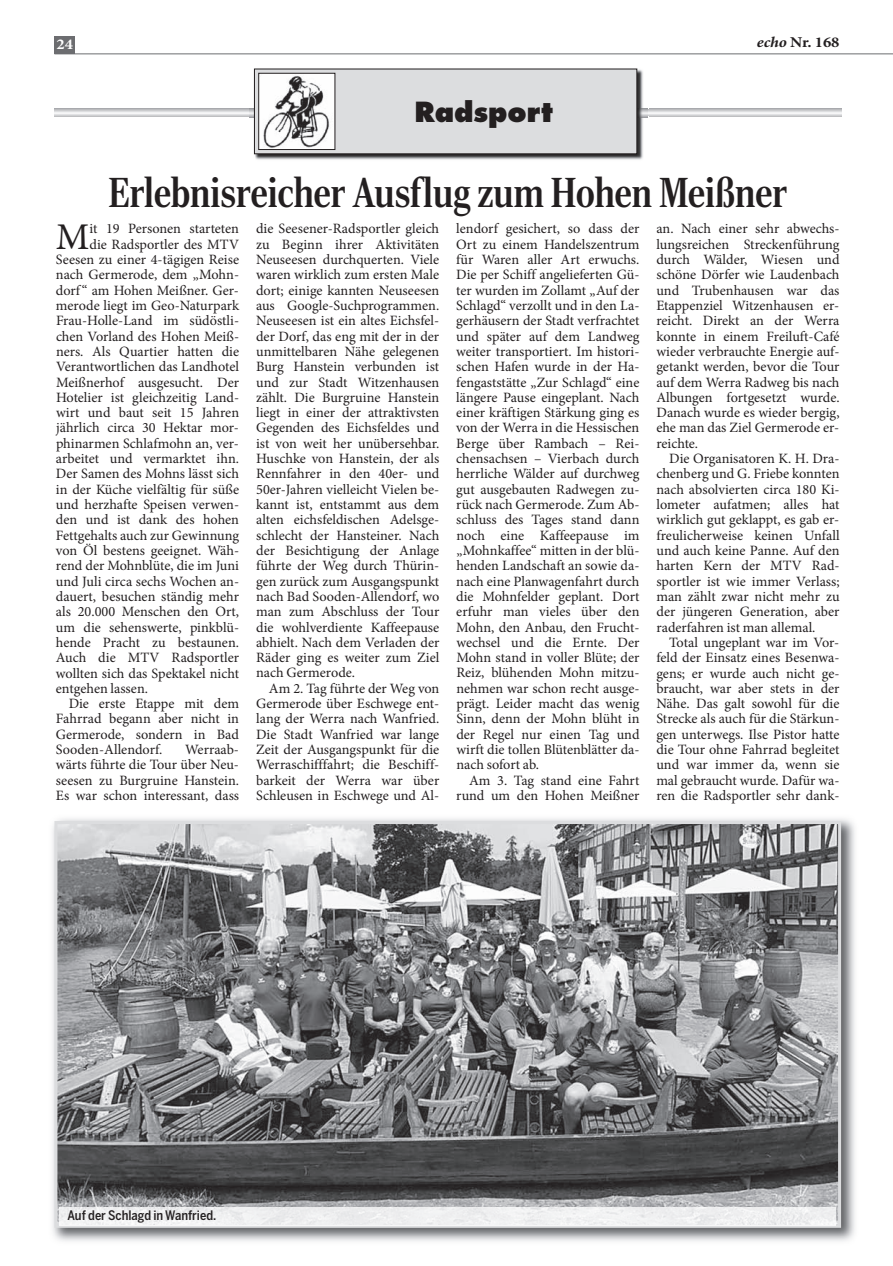
<style>
.page{position:relative;width:893px;height:1266px;background:#fff}
.page>*{position:absolute;margin:0;border:0;box-sizing:border-box;transform-origin:0 0}
.t1{font:500 42px "Rocky Cond";color:#231f20}
.t2{font:37.8px "Minion Pro";color:#231f20}
.t3{font:800 27px "Futura";color:#231f20}
.t4{font:700 15px "Minion Pro";color:#231f20;scale:1.1 1}
.t5{font:700 15px "Minion Pro";color:#fff;scale:1.1 1}
.t6{font:14.25px/15.3px "Minion Pro";color:#231f20;text-align:justify}
.t7{font:500 13.05px "Benton Sans Cond";color:#231f20}
.s1{font-style:italic}
</style>
<div class="page">
<hr style="left:54px;top:54px;width:839px;height:1px;background:#6c6d70">
<div style="left:54px;top:37px;width:21px;height:17px;background:#6c6d70"></div>
<svg style="left:54px;top:108px;width:787px;height:9px"></svg>
<img style="left:250px;top:68px;width:398px;height:92px">
<div style="left:254px;top:69px;width:383px;height:85px;background:#dcdddf"></div>
<div style="left:254px;top:69px;width:383px;height:85px;border:1px solid #231f20"></div>
<img style="left:261px;top:75px;width:72px;height:73px">
<div style="left:259px;top:73px;width:76px;height:77px;border:1px solid #231f20"></div>
<img style="left:52px;top:818px;width:803px;height:423px">
<img style="left:58px;top:825px;width:779px;height:398px">
<div style="left:54px;top:821px;width:787px;height:406px;border:3px solid #dcdddf"></div>
<hr style="left:60px;top:1224px;width:776px;height:1px;background:#f7f7f8">
<img style="left:60px;top:1207px;width:776px;height:17px">
<p class="t5" style="left:57px;top:38px;width:16px">24</p>
<p class="t4" style="left:757px;top:37px;width:77px"><span class="s1">echo</span> Nr. 168</p>
<h3 class="t3" style="left:414px;top:100px;width:140px">Radsport</h3>
<h1 class="t1" style="left:108px;top:167px;width:680px">Erlebnisreicher Ausflug zum Hohen Meißner</h1>
<h2 class="t2" style="left:56px;top:222px;width:35px">M</h2>
<p class="t6" style="left:90px;top:222px;width:151px">it 19 Personen starteten</p>
<p class="t6" style="left:90px;top:238px;width:151px">die Radsportler des MTV</p>
<p class="t6" style="left:56px;top:253px;width:185px">Seesen zu einer 4-tägigen Reise</p>
<p class="t6" style="left:56px;top:268px;width:185px">nach Germerode, dem „Mohn-</p>
<p class="t6" style="left:56px;top:284px;width:184px">dorf “ am Hohen Meißner. Ger-</p>
<p class="t6" style="left:56px;top:299px;width:185px">merode liegt im Geo-Naturpark</p>
<p class="t6" style="left:56px;top:314px;width:185px">Frau-Holle-Land im südöstli-</p>
<p class="t6" style="left:56px;top:329px;width:185px">chen Vorland des Hohen Meiß-</p>
<p class="t6" style="left:56px;top:345px;width:185px">ners. Als Quartier hatten die</p>
<p class="t6" style="left:56px;top:360px;width:185px">Verantwortlichen das Landhotel</p>
<p class="t6" style="left:56px;top:375px;width:185px">Meißnerhof ausgesucht. Der</p>
<p class="t6" style="left:56px;top:391px;width:185px">Hotelier ist gleichzeitig Land-</p>
<p class="t6" style="left:56px;top:406px;width:185px">wirt und baut seit 15 Jahren</p>
<p class="t6" style="left:56px;top:421px;width:184px">jährlich circa 30 Hektar mor-</p>
<p class="t6" style="left:56px;top:437px;width:184px">phinarmen Schlafmohn an, ver-</p>
<p class="t6" style="left:56px;top:452px;width:185px">arbeitet und vermarktet ihn.</p>
<p class="t6" style="left:56px;top:467px;width:185px">Der Samen des Mohns lässt sich</p>
<p class="t6" style="left:56px;top:483px;width:185px">in der Küche vielfältig für süße</p>
<p class="t6" style="left:56px;top:498px;width:185px">und herzhafte Speisen verwen-</p>
<p class="t6" style="left:56px;top:513px;width:185px">den und ist dank des hohen</p>
<p class="t6" style="left:56px;top:528px;width:185px">Fettgehalts auch zur Gewinnung</p>
<p class="t6" style="left:56px;top:544px;width:185px">von Öl bestens geeignet. Wäh-</p>
<p class="t6" style="left:56px;top:559px;width:185px">rend der Mohnblüte, die im Juni</p>
<p class="t6" style="left:56px;top:574px;width:185px">und Juli circa sechs Wochen an-</p>
<p class="t6" style="left:56px;top:590px;width:185px">dauert, besuchen ständig mehr</p>
<p class="t6" style="left:56px;top:605px;width:185px">als 20.000 Menschen den Ort,</p>
<p class="t6" style="left:56px;top:620px;width:185px">um die sehenswerte, pinkblü-</p>
<p class="t6" style="left:56px;top:636px;width:185px">hende Pracht zu bestaunen.</p>
<p class="t6" style="left:56px;top:651px;width:185px">Auch die MTV Radsportler</p>
<p class="t6" style="left:56px;top:666px;width:185px">wollten sich das Spektakel nicht</p>
<p class="t6" style="left:56px;top:682px;width:94px">entgehen lassen.</p>
<p class="t6" style="left:69px;top:697px;width:172px">Die erste Etappe mit dem</p>
<p class="t6" style="left:56px;top:712px;width:185px">Fahrrad begann aber nicht in</p>
<p class="t6" style="left:56px;top:727px;width:185px">Germerode, sondern in Bad</p>
<p class="t6" style="left:56px;top:743px;width:108px">Sooden-Allendorf.</p>
<p class="t6" style="left:56px;top:743px;width:185px;text-indent:129px">Werraab&shy;wärts führte die Tour über Neu&shy;seesen zu Burgruine Hanstein.<br>Es war schon interessant, dass</p>
<p class="t6" style="left:256px;top:222px;width:185px">die Seesener-Radsportler gleich zu Beginn ihrer Aktivitäten Neuseesen durchquerten. Viele waren wirklich zum ersten Male dort; einige kannten Neuseesen aus Google-Suchprogrammen.<br>Neuseesen ist ein altes Eichsfel&shy;der Dorf, das eng mit der in der unmittelbaren Nähe gelegenen Burg Hanstein verbunden ist und zur Stadt Witzenhausen zählt. Die Burgruine Hanstein liegt in einer der attraktivsten Gegenden des Eichsfeldes und ist von weit her unübersehbar.<br>Huschke von Hanstein, der als Rennfahrer in den 40er- und 50er-Jahren vielleicht Vielen be&shy;kannt ist, entstammt aus dem alten eichsfeldischen Adelsge&shy;schlecht der Hansteiner. Nach der Besichtigung der Anlage führte der Weg durch Thürin&shy;gen zurück zum Ausgangspunkt nach Bad Sooden-Allendorf, wo man zum Abschluss der Tour die wohlverdiente Kaffeepause abhielt. Nach dem Verladen der Räder ging es weiter zum Ziel nach Germerode.</p>
<p class="t6" style="left:256px;top:682px;width:185px;text-indent:13px">Am 2. Tag führte der Weg von Germerode über Eschwege ent&shy;lang der Werra nach Wanfried.<br>Die Stadt Wanfried war lange Zeit der Ausgangspunkt für die Werraschifffahrt; die Beschiff&shy;barkeit der Werra war über Schleusen in Eschwege und Al-</p>
<p class="t6" style="left:456px;top:222px;width:185px">lendorf gesichert, so dass der Ort zu einem Handelszentrum für Waren aller Art erwuchs.<br>Die per Schiff angelieferten Gü&shy;ter wurden im Zollamt „Auf der Schlagd“ verzollt und in den La&shy;gerhäusern der Stadt verfrachtet und später auf dem Landweg weiter transportiert. Im histori&shy;schen Hafen wurde in der Ha&shy;fengaststätte „Zur Schlagd“ eine längere Pause eingeplant. Nach einer kräftigen Stärkung ging es von der Werra in die Hessischen Berge über Rambach – Rei&shy;chensachsen – Vierbach durch herrliche Wälder auf durchweg gut ausgebauten Radwegen zu&shy;rück nach Germerode. Zum Ab&shy;schluss des Tages stand dann noch eine Kaffeepause im „Mohnkaffee“ mitten in der blü&shy;henden Landschaft an sowie da&shy;nach eine Planwagenfahrt durch die Mohnfelder geplant. Dort erfuhr man vieles über den Mohn, den Anbau, den Frucht&shy;wechsel und die Ernte. Der Mohn stand in voller Blüte; der Reiz, blühenden Mohn mitzu&shy;nehmen war schon recht ausge&shy;prägt. Leider macht das wenig Sinn, denn der Mohn blüht in der Regel nur einen Tag und wirft die tollen Blütenblätter da&shy;nach sofort ab.</p>
<p class="t6" style="left:456px;top:773px;width:185px;text-align:right">Am 3. Tag stand eine Fahrt rund um den Hohen Meißner</p>
<p class="t6" style="left:656px;top:222px;width:185px">an. Nach einer sehr abwechs&shy;lungsreichen Streckenführung durch Wälder, Wiesen und schöne Dörfer wie Laudenbach und Trubenhausen war das Etappenziel Witzenhausen er&shy;reicht. Direkt an der Werra konnte in einem Freiluft-Café wieder verbrauchte Energie auf&shy;getankt werden, bevor die Tour auf dem Werra Radweg bis nach Albungen fortgesetzt wurde.<br>Danach wurde es wieder bergig, ehe man das Ziel Germerode er&shy;reichte.</p>
<p class="t6" style="left:656px;top:452px;width:185px;text-indent:13px">Die Organisatoren K. H. Dra&shy;chenberg und G. Friebe konnten nach absolvierten circa 180 Ki&shy;lometer aufatmen; alles hat wirklich gut geklappt, es gab er&shy;freulicherweise keinen Unfall und auch keine Panne. Auf den harten Kern der MTV Rad&shy;sportler ist wie immer Verlass; man zählt zwar nicht mehr zu der jüngeren Generation, aber raderfahren ist man allemal.</p>
<p class="t6" style="left:656px;top:636px;width:185px;text-indent:13px">Total ungeplant war im Vor&shy;feld der Einsatz eines Besenwa&shy;gens; er wurde auch nicht ge&shy;braucht, war aber stets in der Nähe. Das galt sowohl für die Strecke als auch für die Stärkun&shy;gen unterwegs. Ilse Pistor hatte die Tour ohne Fahrrad begleitet und war immer da, wenn sie mal gebraucht wurde. Dafür wa&shy;ren die Radsportler sehr dank-</p>
<p class="t7" style="left:67px;top:1207px;width:150px">Auf der Schlagd in Wanfried.</p>
</div>
